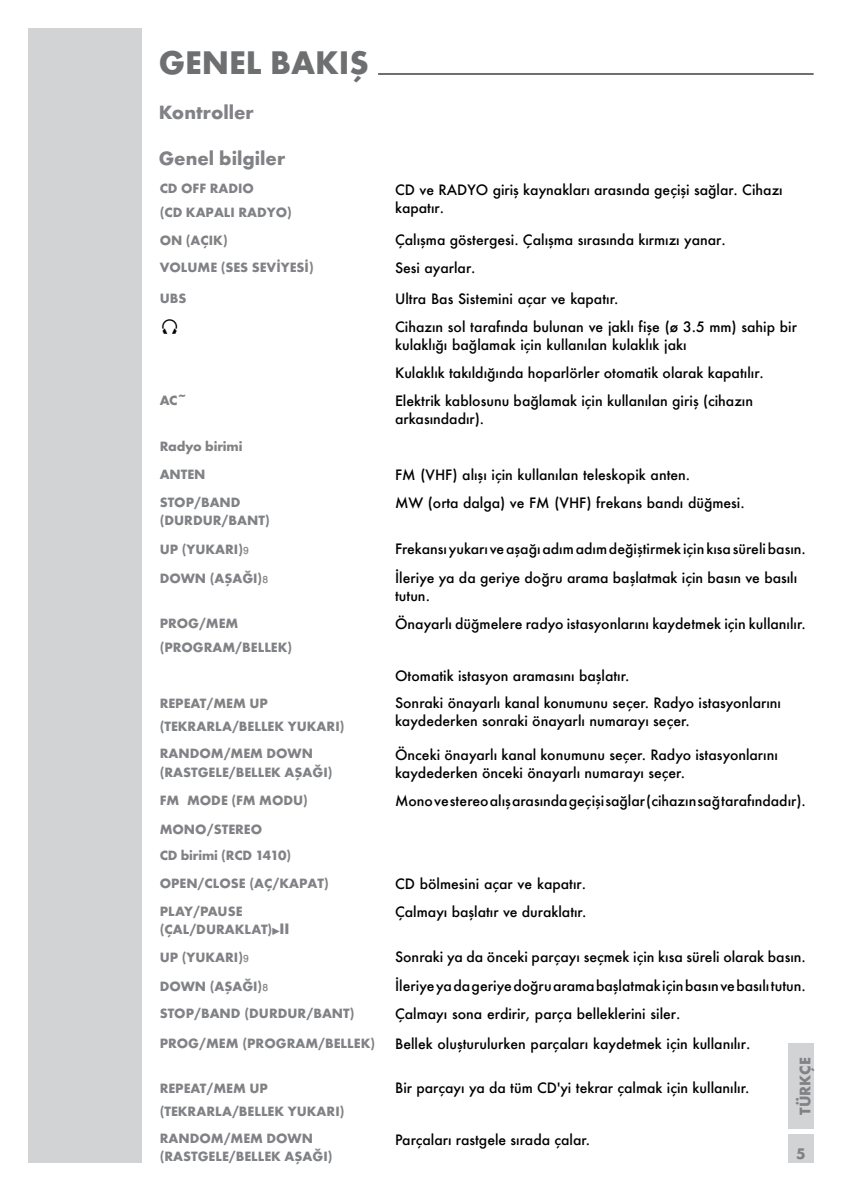
<style>
.page{position:relative;width:842px;height:1191px;background:#fff}
.page>*{position:absolute;margin:0;border:0;box-sizing:border-box;transform-origin:0 0}
.t1{font:700 34px "Futura TOT";color:#6d6f71}
.t2{font:700 20px "Futura TOT";color:#808285}
.t3{font:700 16px "Futura TOT";color:#808285}
.t4{font:500 14px/18px "Futura";color:#000}
.t5{font:700 14px/23.6px "Futura TOT";color:#808285}
.t6{font:14px "Grund Son Se";color:#000}
.s1{font-family:"Win Soft Pro";font-weight:500}
.s2{font-family:"Grund Son Dr";font-weight:400}
.s3{font-family:"Futura";font-weight:800;font-stretch:condensed}
</style>
<div class="page">
<div style="left:788px;top:1043px;width:26px;height:85px;background:#d1d3d4"></div>
<div style="left:788px;top:1134px;width:26px;height:28px;background:#d1d3d4"></div>
<div style="left:28px;top:28px;width:114px;height:1134px;background:#d1d3d4"></div>
<hr style="left:378px;top:73px;width:436px;height:2px;background:#6d6f71">
<h1 class="t1" style="left:159px;top:42px;width:212px">GENEL BAKIŞ</h1>
<h2 class="t2" style="left:159px;top:99px;width:97px">Kontroller</h2>
<h2 class="t2" style="left:159px;top:146px;width:128px">Genel bilgiler</h2>
<p class="t5" style="left:160px;top:177px;width:134px">CD OFF RADIO<br>(CD KAPALI RADYO)</p>
<p class="t4" style="left:395px;top:180px;width:389px">CD ve RADYO giriş kaynakları arasında geçişi sağlar. Cihazı kapatır.</p>
<p class="t5" style="left:160px;top:228px;width:70px">ON (AÇIK)</p>
<p class="t4" style="left:395px;top:231px;width:332px">Çalışma göstergesi. Çalışma sırasında kırmızı yanar.</p>
<p class="t5" style="left:160px;top:256px;width:156px">VOLUME (SES SEVİYESİ)</p>
<p class="t4" style="left:395px;top:258px;width:82px">Sesi ayarlar.</p>
<p class="t5" style="left:160px;top:286px;width:28px">UBS</p>
<p class="t4" style="left:395px;top:289px;width:225px">Ultra Bas Sistemini açar ve kapatır.</p>
<p class="t6" style="left:160px;top:320px;width:21px">0</p>
<p class="t4" style="left:395px;top:317px;width:403px">Cihazın sol tarafında bulunan ve jaklı fişe (ø 3.5 mm) sahip bir kulaklığı bağlamak için kullanılan kulaklık jakı</p>
<p class="t4" style="left:395px;top:364px;width:370px">Kulaklık takıldığında hoparlörler otomatik olarak kapatılır.</p>
<p class="t5" style="left:160px;top:388px;width:29px">AC~</p>
<p class="t4" style="left:395px;top:391px;width:360px">Elektrik kablosunu bağlamak için kullanılan giriş (cihazın arkasındadır).</p>
<p class="t5" style="left:160px;top:432px;width:84px;line-height:27.6px">Radyo birimi<br>ANTEN</p>
<p class="t4" style="left:395px;top:465px;width:297px">FM (VHF) alışı için kullanılan teleskopik anten.</p>
<p class="t5" style="left:160px;top:493px;width:112px;line-height:18px">STOP/BAND (DURDUR/BANT)</p>
<p class="t4" style="left:395px;top:494px;width:351px">MW (orta dalga) ve FM (VHF) frekans bandı düğmesi.</p>
<p class="t5" style="left:160px;top:538px;width:91px">UP (YUKARI)<span class="s1">9</span></p>
<p class="t4" style="left:395px;top:539px;width:412px">Frekansı yukarı ve aşağı adım adım değiştirmek için kısa süreli basın.</p>
<p class="t5" style="left:160px;top:566px;width:110px">DOWN (AŞAĞI)<span class="s1">8</span></p>
<p class="t4" style="left:395px;top:569px;width:404px">İleriye ya da geriye doğru arama başlatmak için basın ve basılı tutun.</p>
<p class="t5" style="left:160px;top:611px;width:134px">PROG/MEM (PROGRAM/BELLEK)</p>
<p class="t4" style="left:395px;top:615px;width:412px">Önayarlı düğmelere radyo istasyonlarını kaydetmek için kullanılır.</p>
<p class="t4" style="left:395px;top:666px;width:236px">Otomatik istasyon aramasını başlatır.</p>
<p class="t5" style="left:160px;top:691px;width:186px">REPEAT/MEM UP (TEKRARLA/BELLEK YUKARI)</p>
<p class="t4" style="left:395px;top:694px;width:387px">Sonraki önayarlı kanal konumunu seçer. Radyo istasyonlarını kaydederken sonraki önayarlı numarayı seçer.</p>
<p class="t5" style="left:160px;top:744px;width:174px;line-height:18px">RANDOM/MEM DOWN (RASTGELE/BELLEK AŞAĞI)</p>
<p class="t4" style="left:395px;top:745px;width:384px">Önceki önayarlı kanal konumunu seçer. Radyo istasyonlarını kaydederken önceki önayarlı numarayı seçer.</p>
<p class="t5" style="left:160px;top:788px;width:150px">FM MODE (FM MODU)</p>
<p class="t4" style="left:395px;top:791px;width:412px">Mono ve stereo alış arasında geçişi sağlar (cihazın sağ tarafındadır).</p>
<p class="t5" style="left:160px;top:815px;width:171px;line-height:27px">MONO/STEREO<br>CD birimi (RCD 1410)<br>OPEN/CLOSE (AÇ/KAPAT)</p>
<p class="t4" style="left:395px;top:874px;width:192px">CD bölmesini açar ve kapatır.</p>
<p class="t5" style="left:160px;top:901px;width:131px;line-height:18px">PLAY/PAUSE (ÇAL/DURAKLAT)<span class="s2">e</span><span class="s3">II</span></p>
<p class="t4" style="left:395px;top:902px;width:193px">Çalmayı başlatır ve duraklatır.</p>
<p class="t5" style="left:160px;top:945px;width:91px">UP (YUKARI)<span class="s1">9</span></p>
<p class="t4" style="left:395px;top:947px;width:412px">Sonraki ya da önceki parçayı seçmek için kısa süreli olarak basın.</p>
<p class="t5" style="left:160px;top:974px;width:110px">DOWN (AŞAĞI)<span class="s1">8</span></p>
<p class="t4" style="left:395px;top:976px;width:412px">İleriye ya da geriye doğru arama başlatmak için basın ve basılı tutun.</p>
<p class="t5" style="left:160px;top:1001px;width:196px">STOP/BAND (DURDUR/BANT)</p>
<p class="t4" style="left:395px;top:1005px;width:287px">Çalmayı sona erdirir, parça belleklerini siler.</p>
<p class="t5" style="left:160px;top:1031px;width:217px">PROG/MEM (PROGRAM/BELLEK)</p>
<p class="t4" style="left:395px;top:1034px;width:357px">Bellek oluşturulurken parçaları kaydetmek için kullanılır.</p>
<p class="t5" style="left:160px;top:1076px;width:186px">REPEAT/MEM UP (TEKRARLA/BELLEK YUKARI)</p>
<p class="t4" style="left:395px;top:1078px;width:356px">Bir parçayı ya da tüm CD'yi tekrar çalmak için kullanılır.</p>
<p class="t5" style="left:160px;top:1129px;width:174px;line-height:18px">RANDOM/MEM DOWN (RASTGELE/BELLEK AŞAĞI)</p>
<p class="t4" style="left:395px;top:1130px;width:197px">Parçaları rastgele sırada çalar.</p>
<p class="t3" style="left:795px;top:1114px;width:59px;rotate:-90deg">TÜRKÇE</p>
<p class="t3" style="left:796px;top:1143px;width:11px">5</p>
</div>
